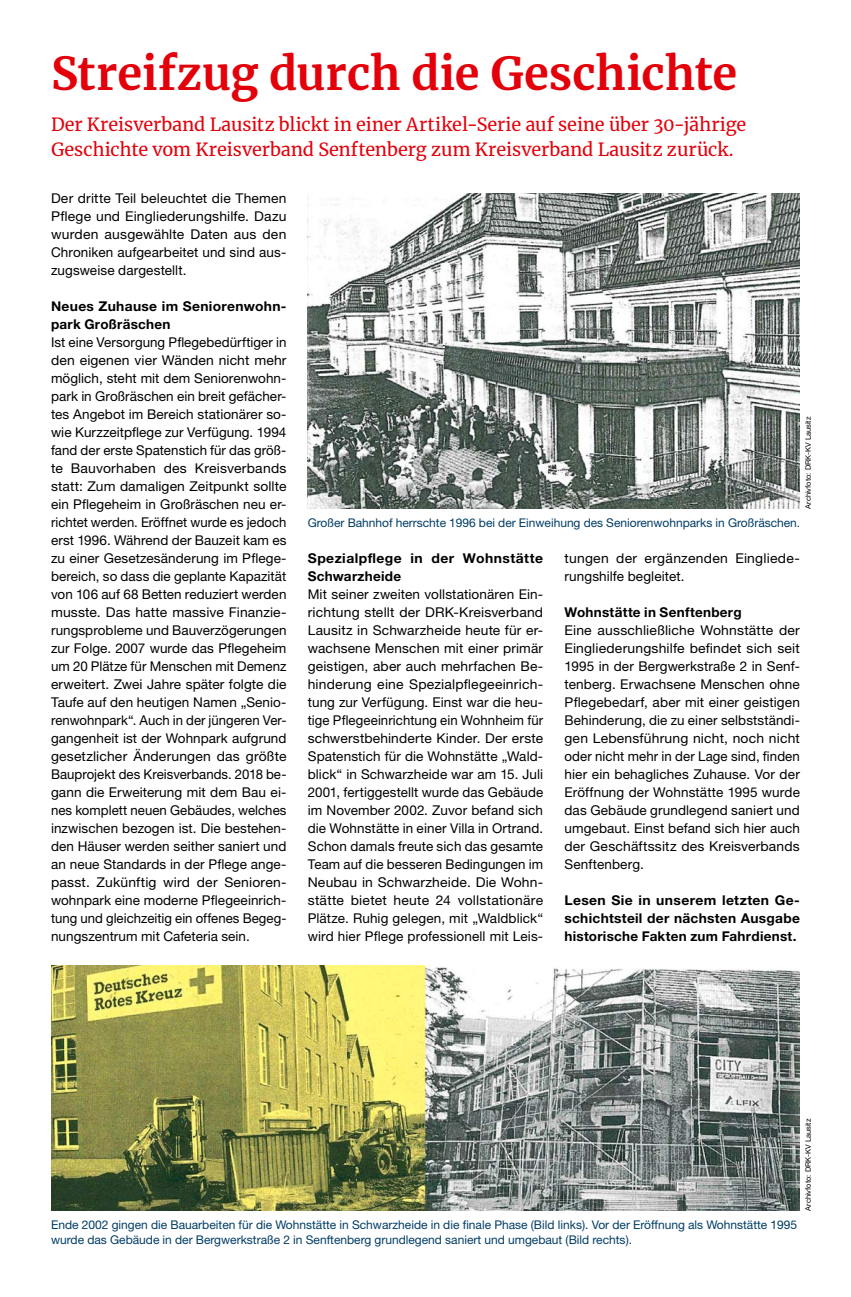
<style>
.page{position:relative;width:851px;height:1297px;background:#fff}
.page>*{position:absolute;margin:0;border:0;box-sizing:border-box;transform-origin:0 0}
.MGB_Headline{font:700 45px "Merriweather";letter-spacing:.005em;color:#e3000b}
.MGB_Subline{font:18px/25.5px "Merriweather";letter-spacing:-.005em;color:#e3000b}
.MGB_Copy{font:13.5px/18px "Helvetica Neue LT Pro";letter-spacing:.01em;color:#000;text-align:justify}
.MGB_Copy_bold{font:700 13.5px/18px "Helvetica Neue LT Pro";letter-spacing:.02em;color:#000}
.MGB_BU{font:12px/15px "Helvetica Neue LT Pro";color:#003c65}
.MGB_Fotocredits{font:7.5px "Helvetica Neue LT Pro";color:#000}
</style>
<div class="page">
<img style="left:51px;top:965px;width:748px;height:245px">
<img style="left:308px;top:193px;width:491px;height:316px">
<p class="MGB_Headline" style="left:51px;top:43px;width:687px">Streifzug durch die Geschichte</p>
<p class="MGB_Subline" style="left:51px;top:111px;width:696px">Der Kreisverband Lausitz blickt in einer Artikel-Serie auf seine über 30-jährige<br>Geschichte vom Kreisverband Senftenberg zum Kreisverband Lausitz zurück.</p>
<p class="MGB_Copy" style="left:51px;top:188px;width:237px">Der dritte Teil beleuchtet die Themen Pflege und Eingliederungshilfe. Dazu wurden ausgewählte Daten aus den Chroniken aufgearbeitet und sind aus&shy;zugsweise dargestellt.</p>
<p class="MGB_Copy_bold" style="left:51px;top:296px;width:237px">Neues Zuhause im Seniorenwohn&shy;park Großräschen</p>
<p class="MGB_Copy" style="left:51px;top:332px;width:237px">Ist eine Versorgung Pflegebedürftiger in den eigenen vier Wänden nicht mehr möglich, steht mit dem Seniorenwohn&shy;park in Großräschen ein breit gefächer&shy;tes Angebot im Bereich stationärer so&shy;wie Kurzzeitpflege zur Verfügung. 1994 fand der erste Spatenstich für das größ&shy;te Bauvorhaben des Kreisverbands statt: Zum damaligen Zeitpunkt sollte ein Pflegeheim in Großräschen neu er&shy;richtet werden. Eröffnet wurde es jedoch erst 1996. Während der Bauzeit kam es zu einer Gesetzesänderung im Pflege&shy;bereich, so dass die geplante Kapazität von 106 auf 68 Betten reduziert werden musste. Das hatte massive Finanzie&shy;rungsprobleme und Bauverzögerungen zur Folge. 2007 wurde das Pflegeheim um 20 Plätze für Menschen mit Demenz erweitert. Zwei Jahre später folgte die Taufe auf den heutigen Namen „Senio&shy;renwohnpark“. Auch in der jüngeren Ver&shy;gangenheit ist der Wohnpark aufgrund gesetzlicher Änderungen das größte Bauprojekt des Kreisverbands. 2018 be&shy;gann die Erweiterung mit dem Bau ei&shy;nes komplett neuen Gebäudes, welches inzwischen bezogen ist. Die bestehen&shy;den Häuser werden seither saniert und an neue Standards in der Pflege ange&shy;passt. Zukünftig wird der Senioren&shy;wohnpark eine moderne Pflegeeinrich&shy;tung und gleichzeitig ein offenes Begeg&shy;nungszentrum mit Cafeteria sein.</p>
<p class="MGB_Fotocredits" style="left:803px;top:509px;width:93px;rotate:-90deg">Archivfoto: DRK-KV Lausitz</p>
<p class="MGB_BU" style="left:308px;top:514px;width:494px">Großer Bahnhof herrschte 1996 bei der Einweihung des Seniorenwohnparks in Großräschen.</p>
<p class="MGB_Copy_bold" style="left:308px;top:548px;width:237px">Spezialpflege in der Wohnstätte<br>Schwarzheide</p>
<p class="MGB_Copy" style="left:308px;top:584px;width:237px">Mit seiner zweiten vollstationären Ein&shy;richtung stellt der DRK-Kreisverband Lausitz in Schwarzheide heute für er&shy;wachsene Menschen mit einer primär geistigen, aber auch mehrfachen Be&shy;hinderung eine Spezialpflegeeinrich&shy;tung zur Verfügung. Einst war die heu&shy;tige Pflegeeinrichtung ein Wohnheim für schwerstbehinderte Kinder. Der erste Spatenstich für die Wohnstätte „Wald&shy;blick“ in Schwarzheide war am 15. Juli 2001, fertiggestellt wurde das Gebäude im November 2002. Zuvor befand sich die Wohnstätte in einer Villa in Ortrand.<br>Schon damals freute sich das gesamte Team auf die besseren Bedingungen im Neubau in Schwarzheide. Die Wohn&shy;stätte bietet heute 24 vollstationäre Plätze. Ruhig gelegen, mit „Waldblick“ wird hier Pflege professionell mit Leis-</p>
<p class="MGB_Copy" style="left:564px;top:548px;width:237px">tungen der ergänzenden Eingliede&shy;rungshilfe begleitet.</p>
<p class="MGB_Copy_bold" style="left:564px;top:602px;width:179px">Wohnstätte in Senftenberg</p>
<p class="MGB_Copy" style="left:564px;top:620px;width:237px">Eine ausschließliche Wohnstätte der Eingliederungshilfe befindet sich seit 1995 in der Bergwerkstraße 2 in Senf&shy;tenberg. Erwachsene Menschen ohne Pflegebedarf, aber mit einer geistigen Behinderung, die zu einer selbstständi&shy;gen Lebensführung nicht, noch nicht oder nicht mehr in der Lage sind, finden hier ein behagliches Zuhause. Vor der Eröffnung der Wohnstätte 1995 wurde das Gebäude grundlegend saniert und umgebaut. Einst befand sich hier auch der Geschäftssitz des Kreisverbands Senftenberg.</p>
<p class="MGB_Copy_bold" style="left:564px;top:890px;width:237px;text-align:justify">Lesen Sie in unserem letzten Ge&shy;schichtsteil der nächsten Ausgabe historische Fakten zum Fahrdienst.</p>
<p class="MGB_Fotocredits" style="left:803px;top:1211px;width:93px;rotate:-90deg">Archivfoto: DRK-KV Lausitz</p>
<p class="MGB_BU" style="left:51px;top:1216px;width:747px">Ende 2002 gingen die Bauarbeiten für die Wohnstätte in Schwarzheide in die finale Phase (Bild links). Vor der Eröffnung als Wohnstätte 1995 wurde das Gebäude in der Bergwerkstraße 2 in Senftenberg grundlegend saniert und umgebaut (Bild rechts).</p>
</div>
